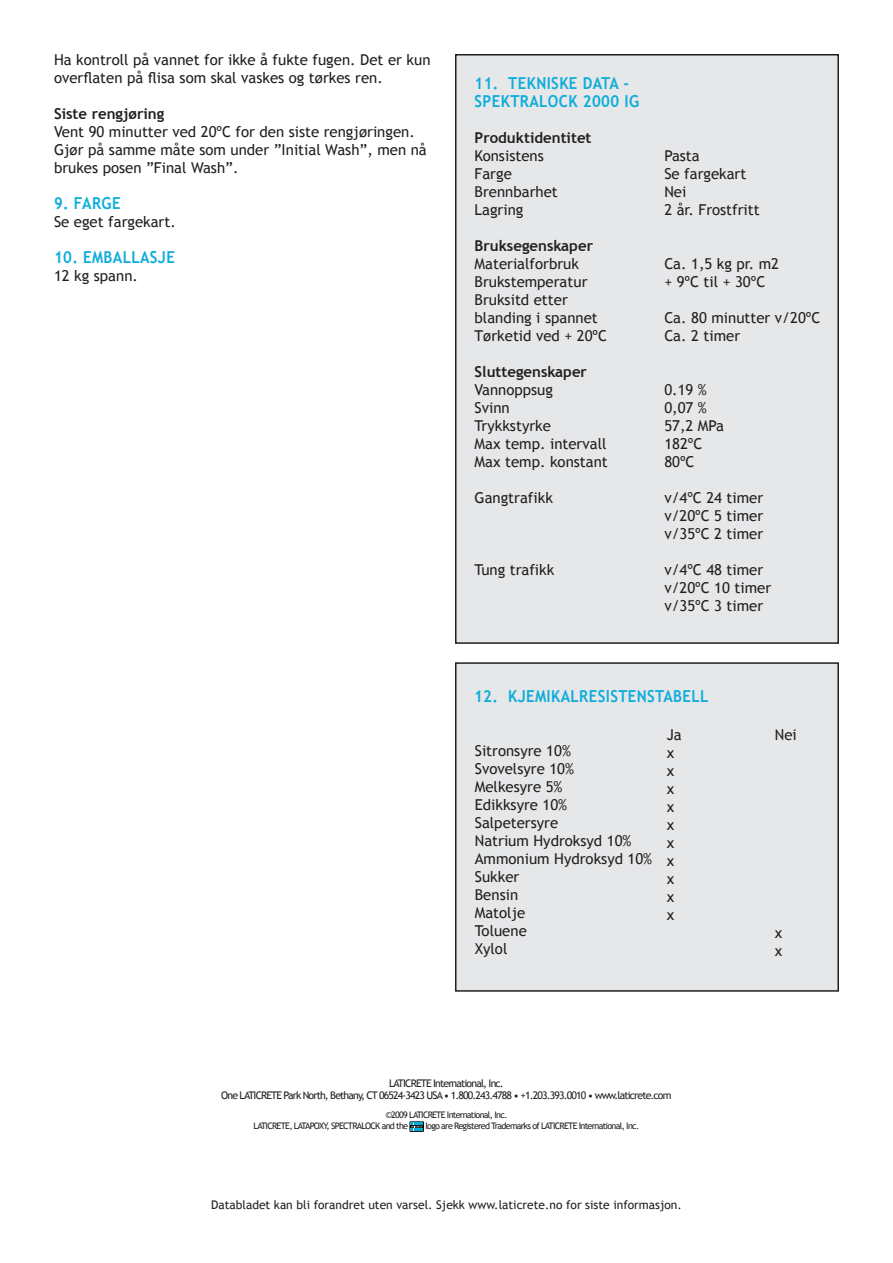
<style>
.page{position:relative;width:893px;height:1263px;background:#fff}
.page>*{position:absolute;margin:0;border:0;box-sizing:border-box;transform-origin:0 0}
.t1{font:700 16.5px/18px "Trebuchet MS";letter-spacing:.025em;color:#0eaddb;scale:.91 1}
.t2{font:15px/18px "Trebuchet MS";color:#231f20}
.t3{font:700 15px "Trebuchet MS";color:#231f20}
.t4{font:12px "Trebuchet MS";color:#231f20}
.t5{font:10.5px/12.6px "Trebuchet MS";letter-spacing:-.08em;color:#231f20;text-align:center}
.t6{font:9px/10.8px "Trebuchet MS";letter-spacing:-.08em;color:#231f20}
</style>
<div class="page">
<div style="left:456px;top:55px;width:382px;height:588px;background:#e6e7e9"></div>
<div style="left:455px;top:54px;width:384px;height:590px;border:2px solid #231f20"></div>
<div style="left:456px;top:663px;width:382px;height:328px;background:#e6e7e9"></div>
<div style="left:455px;top:662px;width:384px;height:330px;border:2px solid #231f20"></div>
<svg style="left:410px;top:1122px;width:14px;height:10px"></svg>
<p class="t2" style="left:54px;top:51px;width:378px">Ha kontroll på vannet for ikke å fukte fugen. Det er kun overflaten på flisa som skal vaskes og tørkes ren.</p>
<p class="t3" style="left:54px;top:104px;width:112px">Siste rengjøring</p>
<p class="t2" style="left:54px;top:123px;width:374px">Vent 90 minutter ved 20ºC for den siste rengjøringen.<br>Gjør på samme måte som under ”Initial Wash”, men nå brukes posen ”Final Wash”.</p>
<p class="t1" style="left:54px;top:194px;width:75px">9. FARGE</p>
<p class="t2" style="left:54px;top:213px;width:123px">Se eget fargekart.</p>
<p class="t1" style="left:54px;top:248px;width:134px">10. EMBALLASJE</p>
<p class="t2" style="left:54px;top:267px;width:86px">12 kg spann.</p>
<p class="t1" style="left:475px;top:74px;width:182px">11. TEKNISKE DATA -<br>SPEKTRALOCK 2000 IG</p>
<p class="t3" style="left:475px;top:129px;width:119px">Produktidentitet</p>
<p class="t2" style="left:475px;top:147px;width:85px">Konsistens<br>Farge<br>Brennbarhet<br>Lagring</p>
<p class="t3" style="left:475px;top:237px;width:120px">Bruksegenskaper</p>
<p class="t2" style="left:475px;top:255px;width:134px">Materialforbruk<br>Brukstemperatur<br>Bruksitd etter blanding i spannet<br>Tørketid ved + 20ºC</p>
<p class="t3" style="left:475px;top:363px;width:114px">Sluttegenskaper</p>
<p class="t2" style="left:475px;top:381px;width:135px">Vannoppsug<br>Svinn<br>Trykkstyrke<br>Max temp. intervall<br>Max temp. konstant</p>
<p class="t2" style="left:475px;top:489px;width:80px">Gangtrafikk</p>
<p class="t2" style="left:475px;top:561px;width:81px">Tung trafikk</p>
<p class="t2" style="left:664px;top:147px;width:97px">Pasta<br>Se fargekart<br>Nei<br>2 år. Frostfritt</p>
<p class="t2" style="left:664px;top:255px;width:116px">Ca. 1,5 kg pr. m2 + 9ºC til + 30ºC</p>
<p class="t2" style="left:664px;top:309px;width:158px">Ca. 80 minutter v/20ºC<br>Ca. 2 timer</p>
<p class="t2" style="left:664px;top:381px;width:61px">0.19 %<br>0,07 %<br>57,2 MPa<br>182ºC<br>80ºC</p>
<p class="t2" style="left:664px;top:489px;width:100px;text-align:justify">v/4ºC 24 timer v/20ºC 5 timer v/35ºC 2 timer</p>
<p class="t2" style="left:664px;top:561px;width:108px">v/4ºC 48 timer v/20ºC 10 timer v/35ºC 3 timer</p>
<p class="t1" style="left:474px;top:687px;width:259px">12. KJEMIKALRESISTENSTABELL</p>
<p class="t2" style="left:667px;top:725px;width:17px">Ja</p>
<p class="t2" style="left:775px;top:725px;width:24px">Nei</p>
<p class="t2" style="left:667px;top:743px;width:9px;text-align:justify">x x x x x x x x x x</p>
<p class="t2" style="left:775px;top:923px;width:9px">x x</p>
<p class="t2" style="left:475px;top:742px;width:179px">Sitronsyre 10%<br>Svovelsyre 10%<br>Melkesyre 5%<br>Edikksyre 10%<br>Salpetersyre<br>Natrium Hydroksyd 10%<br>Ammonium Hydroksyd 10%<br>Sukker<br>Bensin<br>Matolje<br>Toluene<br>Xylol</p>
<p class="t5" style="left:221px;top:1077px;width:452px">LATICRETE International, Inc.<br>One LATICRETE Park North, Bethany, CT 06524-3423 USA • 1.800.243.4788 • +1.203.393.0010 • www.laticrete.com</p>
<p class="t6" style="left:254px;top:1110px;width:255px;text-indent:132px">©2009 LATICRETE International, Inc.<br>LATICRETE, LATAPOXY, SPECTRALOCK and the</p>
<p class="t6" style="left:425px;top:1120px;width:215px">logo are Registered Trademarks of LATICRETE International, Inc.</p>
<p class="t4" style="left:211px;top:1198px;width:472px">Databladet kan bli forandret uten varsel. Sjekk www.laticrete.no for siste informasjon.</p>
</div>
